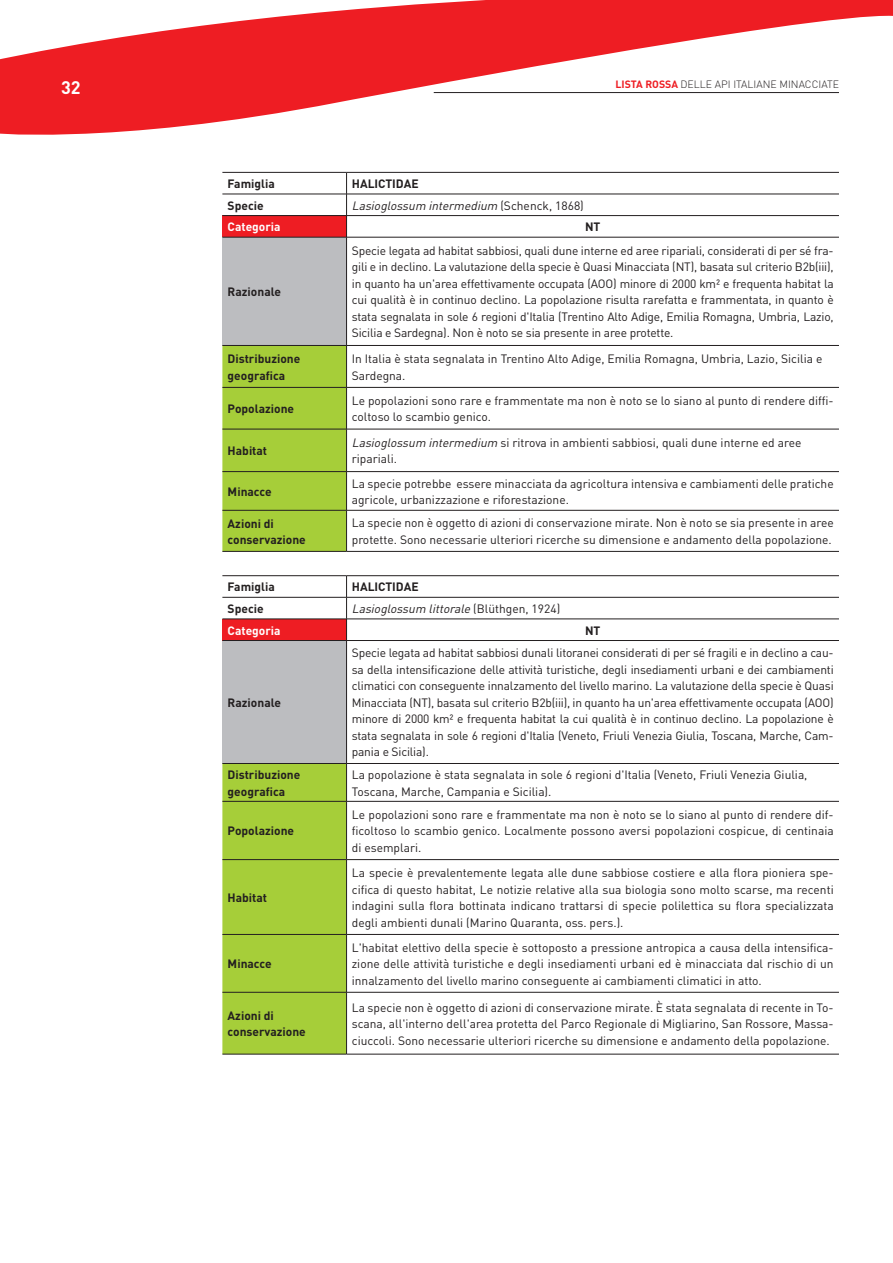
<style>
.page{position:relative;width:893px;height:1263px;background:#fff}
.page>*{position:absolute;margin:0;border:0;box-sizing:border-box;transform-origin:0 0}
.t1{font:700 18px "DIN";color:#fff}
.t2{font:12px/16.5px "DIN";color:#231f20;text-align:justify}
.t3{font:700 12px/16.5px "DIN";color:#231f20}
.t4{font:italic 12px "DIN";color:#231f20}
.t5{font:700 12px "DIN";color:#fff}
.t6{font:300 10.5px "DIN";color:#231f20}
.s1{font-weight:700;color:#ee1d23}
.s2{font-style:normal}
.s3{font-style:italic}
</style>
<div class="page">
<svg style="left:0;top:0;width:893px;height:135px"></svg>
<hr style="left:434px;top:92px;width:405px;height:1px;background:#231f20">
<div style="left:222px;top:216px;width:125px;height:21px;background:#ee1d23"></div>
<div style="left:222px;top:237px;width:125px;height:108px;background:#bcbdc0"></div>
<div style="left:222px;top:346px;width:124px;height:205px;background:#a6ce39"></div>
<hr style="left:222px;top:237px;width:125px;height:1px;background:#231f20">
<hr style="left:347px;top:237px;width:492px;height:1px;background:#231f20">
<hr style="left:222px;top:345px;width:125px;height:1px;background:#231f20">
<hr style="left:347px;top:345px;width:492px;height:1px;background:#231f20">
<hr style="left:222px;top:387px;width:125px;height:1px;background:#231f20">
<hr style="left:347px;top:387px;width:492px;height:1px;background:#231f20">
<hr style="left:222px;top:429px;width:125px;height:1px;background:#231f20">
<hr style="left:347px;top:429px;width:492px;height:1px;background:#231f20">
<hr style="left:222px;top:471px;width:125px;height:1px;background:#231f20">
<hr style="left:347px;top:471px;width:492px;height:1px;background:#231f20">
<hr style="left:222px;top:510px;width:125px;height:1px;background:#231f20">
<hr style="left:347px;top:510px;width:492px;height:1px;background:#231f20">
<hr style="left:222px;top:551px;width:125px;height:1px;background:#231f20">
<hr style="left:347px;top:551px;width:492px;height:1px;background:#231f20">
<hr style="left:346px;top:237px;width:1px;height:108px;background:#231f20">
<hr style="left:346px;top:346px;width:1px;height:41px;background:#231f20">
<hr style="left:346px;top:388px;width:1px;height:41px;background:#231f20">
<hr style="left:346px;top:429px;width:1px;height:42px;background:#231f20">
<hr style="left:346px;top:472px;width:1px;height:38px;background:#231f20">
<hr style="left:346px;top:510px;width:1px;height:41px;background:#231f20">
<hr style="left:222px;top:215px;width:125px;height:1px;background:#231f20">
<hr style="left:347px;top:215px;width:492px;height:1px;background:#231f20">
<hr style="left:222px;top:172px;width:125px;height:1px;background:#231f20">
<hr style="left:347px;top:172px;width:492px;height:1px;background:#231f20">
<svg style="left:346px;top:173px;width:1px;height:64px"></svg>
<hr style="left:222px;top:194px;width:125px;height:1px;background:#231f20">
<hr style="left:347px;top:194px;width:492px;height:1px;background:#231f20">
<div style="left:222px;top:619px;width:125px;height:21px;background:#ee1d23"></div>
<div style="left:222px;top:640px;width:125px;height:123px;background:#bcbdc0"></div>
<div style="left:222px;top:764px;width:124px;height:290px;background:#a6ce39"></div>
<hr style="left:222px;top:640px;width:125px;height:1px;background:#231f20">
<hr style="left:347px;top:640px;width:492px;height:1px;background:#231f20">
<hr style="left:222px;top:763px;width:125px;height:1px;background:#231f20">
<hr style="left:347px;top:763px;width:492px;height:1px;background:#231f20">
<hr style="left:222px;top:801px;width:125px;height:1px;background:#231f20">
<hr style="left:347px;top:801px;width:492px;height:1px;background:#231f20">
<hr style="left:222px;top:859px;width:125px;height:1px;background:#231f20">
<hr style="left:347px;top:859px;width:492px;height:1px;background:#231f20">
<hr style="left:222px;top:934px;width:125px;height:1px;background:#231f20">
<hr style="left:347px;top:934px;width:492px;height:1px;background:#231f20">
<hr style="left:222px;top:992px;width:125px;height:1px;background:#231f20">
<hr style="left:347px;top:992px;width:492px;height:1px;background:#231f20">
<hr style="left:222px;top:1054px;width:125px;height:1px;background:#231f20">
<hr style="left:347px;top:1054px;width:492px;height:1px;background:#231f20">
<hr style="left:346px;top:641px;width:1px;height:122px;background:#231f20">
<hr style="left:346px;top:764px;width:1px;height:37px;background:#231f20">
<hr style="left:346px;top:801px;width:1px;height:58px;background:#231f20">
<hr style="left:346px;top:860px;width:1px;height:74px;background:#231f20">
<hr style="left:346px;top:934px;width:1px;height:58px;background:#231f20">
<hr style="left:346px;top:992px;width:1px;height:62px;background:#231f20">
<hr style="left:222px;top:619px;width:125px;height:1px;background:#231f20">
<hr style="left:347px;top:619px;width:492px;height:1px;background:#231f20">
<hr style="left:222px;top:575px;width:125px;height:1px;background:#231f20">
<hr style="left:347px;top:575px;width:492px;height:1px;background:#231f20">
<svg style="left:346px;top:576px;width:1px;height:64px"></svg>
<hr style="left:222px;top:597px;width:125px;height:1px;background:#231f20">
<hr style="left:347px;top:597px;width:492px;height:1px;background:#231f20">
<h1 class="t1" style="left:61px;top:76px;width:21px">32</h1>
<p class="t6" style="left:615px;top:78px;width:225px"><span class="s1">LISTA ROSSA</span> DELLE API ITALIANE MINACCIATE</p>
<p class="t3" style="left:228px;top:175px;width:49px">Famiglia</p>
<p class="t3" style="left:352px;top:175px;width:68px">HALICTIDAE</p>
<p class="t3" style="left:228px;top:197px;width:38px">Specie</p>
<p class="t4" style="left:352px;top:198px;width:234px">Lasioglossum intermedium <span class="s2">( S c h e n c k , 1 8 6 8 )</span></p>
<p class="t5" style="left:228px;top:219px;width:54px">Categoria</p>
<p class="t3" style="left:585px;top:218px;width:17px">NT</p>
<p class="t3" style="left:228px;top:283px;width:55px">Razionale</p>
<p class="t2" style="left:352px;top:242px;width:483px">Specie legata ad habitat sabbiosi, quali dune interne ed aree ripariali, considerati di per sé fra&shy;gili e in declino. La valutazione della specie è Quasi Minacciata (NT), basata sul criterio B2b(iii), in quanto ha un'area effettivamente occupata (AOO) minore di 2000 km² e frequenta habitat la cui qualità è in continuo declino. La popolazione risulta rarefatta e frammentata, in quanto è stata segnalata in sole 6 regioni d'Italia (Trentino Alto Adige, Emilia Romagna, Umbria, Lazio, Sicilia e Sardegna). Non è noto se sia presente in aree protette.</p>
<p class="t3" style="left:228px;top:350px;width:74px">Distribuzione geografica</p>
<p class="t2" style="left:352px;top:350px;width:472px">In Italia è stata segnalata in Trentino Alto Adige, Emilia Romagna, Umbria, Lazio, Sicilia e<br>Sardegna.</p>
<p class="t3" style="left:228px;top:400px;width:68px">Popolazione</p>
<p class="t2" style="left:352px;top:392px;width:483px">Le popolazioni sono rare e frammentate ma non è noto se lo siano al punto di rendere diffi&shy;coltoso lo scambio genico.</p>
<p class="t3" style="left:228px;top:442px;width:41px">Habitat</p>
<p class="t2" style="left:352px;top:434px;width:451px"><span class="s3">Lasioglossum intermedium</span> si ritrova in ambienti sabbiosi, quali dune interne ed aree ripariali.</p>
<p class="t3" style="left:228px;top:483px;width:45px">Minacce</p>
<p class="t2" style="left:352px;top:475px;width:483px">La specie potrebbe essere minacciata da agricoltura intensiva e cambiamenti delle pratiche agricole, urbanizzazione e riforestazione.</p>
<p class="t3" style="left:228px;top:514px;width:80px">Azioni di conservazione</p>
<p class="t2" style="left:352px;top:515px;width:483px">La specie non è oggetto di azioni di conservazione mirate. Non è noto se sia presente in aree protette. Sono necessarie ulteriori ricerche su dimensione e andamento della popolazione.</p>
<p class="t3" style="left:228px;top:578px;width:49px">Famiglia</p>
<p class="t3" style="left:352px;top:578px;width:68px">HALICTIDAE</p>
<p class="t3" style="left:228px;top:600px;width:38px">Specie</p>
<p class="t4" style="left:352px;top:601px;width:210px">Lasioglossum littorale <span class="s2">( B l ü t h g e n , 1 9 2 4 )</span></p>
<p class="t5" style="left:228px;top:622px;width:54px">Categoria</p>
<p class="t3" style="left:585px;top:622px;width:17px">NT</p>
<p class="t3" style="left:228px;top:694px;width:55px">Razionale</p>
<p class="t2" style="left:352px;top:644px;width:483px">Specie legata ad habitat sabbiosi dunali litoranei considerati di per sé fragili e in declino a cau&shy;sa della intensificazione delle attività turistiche, degli insediamenti urbani e dei cambiamenti climatici con conseguente innalzamento del livello marino. La valutazione della specie è Quasi Minacciata (NT), basata sul criterio B2b(iii), in quanto ha un'area effettivamente occupata (AOO) minore di 2000 km² e frequenta habitat la cui qualità è in continuo declino. La popolazione è stata segnalata in sole 6 regioni d'Italia (Veneto, Friuli Venezia Giulia, Toscana, Marche, Cam&shy;pania e Sicilia).</p>
<p class="t3" style="left:228px;top:766px;width:74px">Distribuzione geografica</p>
<p class="t2" style="left:352px;top:766px;width:457px">La popolazione è stata segnalata in sole 6 regioni d'Italia (Veneto, Friuli Venezia Giulia,<br>Toscana, Marche, Campania e Sicilia).</p>
<p class="t3" style="left:228px;top:822px;width:68px">Popolazione</p>
<p class="t2" style="left:352px;top:806px;width:483px">Le popolazioni sono rare e frammentate ma non è noto se lo siano al punto di rendere dif&shy;ficoltoso lo scambio genico. Localmente possono aversi popolazioni cospicue, di centinaia di esemplari.</p>
<p class="t3" style="left:228px;top:889px;width:41px">Habitat</p>
<p class="t3" style="left:228px;top:955px;width:45px">Minacce</p>
<p class="t2" style="left:352px;top:864px;width:483px">La specie è prevalentemente legata alle dune sabbiose costiere e alla flora pioniera spe&shy;cifica di questo habitat, Le notizie relative alla sua biologia sono molto scarse, ma recenti indagini sulla flora bottinata indicano trattarsi di specie polilettica su flora specializzata degli ambienti dunali (Marino Quaranta, oss. pers.).</p>
<p class="t2" style="left:352px;top:939px;width:483px">L'habitat elettivo della specie è sottoposto a pressione antropica a causa della intensifica&shy;zione delle attività turistiche e degli insediamenti urbani ed è minacciata dal rischio di un innalzamento del livello marino conseguente ai cambiamenti climatici in atto.</p>
<p class="t3" style="left:228px;top:1007px;width:80px">Azioni di conservazione</p>
<p class="t2" style="left:352px;top:999px;width:483px">La specie non è oggetto di azioni di conservazione mirate. È stata segnalata di recente in To&shy;scana, all'interno dell'area protetta del Parco Regionale di Migliarino, San Rossore, Massa&shy;ciuccoli. Sono necessarie ulteriori ricerche su dimensione e andamento della popolazione.</p>
</div>
